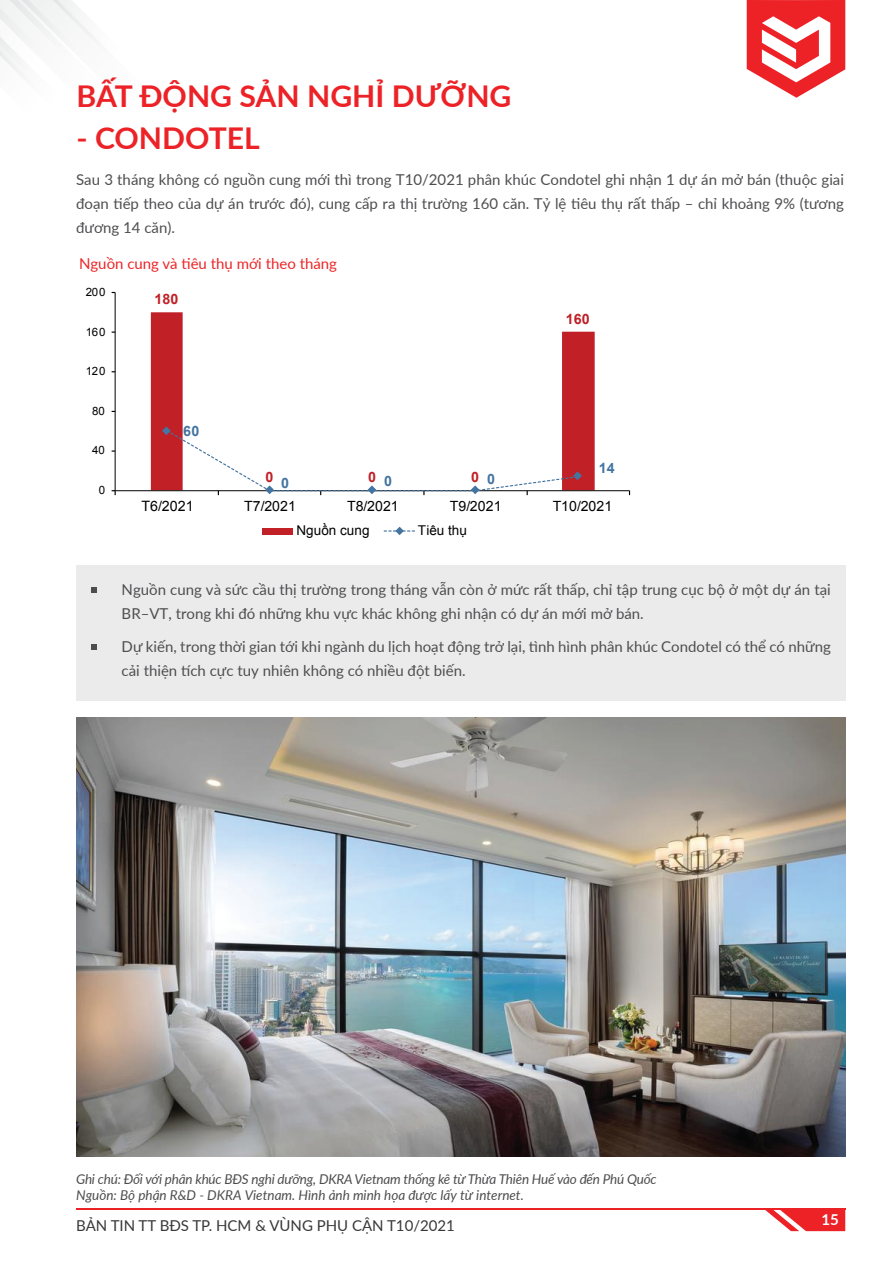
<style>
.page{position:relative;width:893px;height:1263px;background:#fff}
.page>*{position:absolute;margin:0;border:0;box-sizing:border-box;transform-origin:0 0}
.t1{font:700 30px "Lato";color:#ec2227}
.t2{font:15px/24px "Lato";color:#4e4e50}
.t3{font:15px "Lato";color:#383838}
.t4{font:15px "Lato";color:#ed2526}
.t5{font:700 15px "Lato";color:#fff}
.t6{font:700 14.25px "Arial";letter-spacing:.005em;color:#c02026}
.t7{font:700 14.25px "Arial";color:#4474a1}
.t8{font:14.25px "Arial";letter-spacing:.005em;color:#000}
.t9{font:14.1px "Arial";letter-spacing:.005em;color:#000}
.t10{font:italic 13.5px/16.2px "Lato";letter-spacing:-.015em;color:#4d4d4f}
.t11{font:13.5px "Arial";letter-spacing:.005em;color:#000}
.t12{font:11.4px "Arial";letter-spacing:-.015em;color:#000}
</style>
<div class="page">
<div style="left:76px;top:565px;width:769px;height:136px;background:#ebebec"></div>
<svg style="left:92px;top:587px;width:5px;height:5px"></svg>
<svg style="left:92px;top:645px;width:5px;height:5px"></svg>
<svg style="left:747px;top:0;width:98px;height:98px"></svg>
<hr style="left:76px;top:1208px;width:769px;height:1px;background:#ec2227">
<svg style="left:764px;top:1209px;width:81px;height:22px"></svg>
<div style="left:263px;top:528px;width:30px;height:6px;background:#c02026"></div>
<svg style="left:384px;top:527px;width:31px;height:8px"></svg>
<svg style="left:0;top:0;width:96px;height:75px"></svg>
<img style="left:76px;top:717px;width:769px;height:439px">
<svg style="left:151px;top:312px;width:444px;height:178px"></svg>
<hr style="left:115px;top:292px;width:1px;height:199px;background:#000">
<hr style="left:115px;top:490px;width:514px;height:1px;background:#000">
<svg style="left:112px;top:490px;width:4px;height:5px"></svg>
<svg style="left:162px;top:426px;width:420px;height:69px"></svg>
<h1 class="t1" style="left:76px;top:74px;width:437px">BẤT ĐỘNG SẢN NGHỈ DƯỠNG</h1>
<h1 class="t1" style="left:76px;top:116px;width:185px">- CONDOTEL</h1>
<p class="t2" style="left:76px;top:167px;width:769px;text-align:justify">Sau 3 tháng không có nguồn cung mới thì trong T10/2021 phân khúc Condotel ghi nhận 1 dự án mở bán (thuộc giai đoạn tiếp theo của dự án trước đó), cung cấp ra thị trường 160 căn. Tỷ lệ tiêu thụ rất thấp – chỉ khoảng 9% (tương đương 14 căn).</p>
<p class="t4" style="left:79px;top:253px;width:259px">Nguồn cung và tiêu thụ mới theo tháng</p>
<p class="t12" style="left:86px;top:284px;width:21px">200</p>
<p class="t12" style="left:86px;top:324px;width:21px">160</p>
<p class="t12" style="left:86px;top:363px;width:21px">120</p>
<p class="t12" style="left:92px;top:403px;width:14px">80</p>
<p class="t12" style="left:92px;top:443px;width:14px">40</p>
<p class="t12" style="left:99px;top:482px;width:8px">0</p>
<p class="t6" style="left:155px;top:289px;width:25px">180</p>
<p class="t7" style="left:183px;top:421px;width:17px">60</p>
<p class="t6" style="left:265px;top:467px;width:9px">0</p>
<p class="t6" style="left:368px;top:467px;width:9px">0</p>
<p class="t6" style="left:471px;top:467px;width:9px">0</p>
<p class="t7" style="left:281px;top:473px;width:9px">0</p>
<p class="t7" style="left:384px;top:471px;width:9px">0</p>
<p class="t7" style="left:487px;top:469px;width:9px">0</p>
<p class="t6" style="left:566px;top:309px;width:25px">160</p>
<p class="t7" style="left:599px;top:458px;width:17px">14</p>
<p class="t8" style="left:141px;top:496px;width:54px">T6/2021</p>
<p class="t9" style="left:244px;top:497px;width:53px">T7/2021</p>
<p class="t9" style="left:347px;top:497px;width:53px">T8/2021</p>
<p class="t9" style="left:450px;top:497px;width:53px">T9/2021</p>
<p class="t9" style="left:553px;top:497px;width:61px">T10/2021</p>
<p class="t11" style="left:296px;top:521px;width:75px">Nguồn cung</p>
<p class="t11" style="left:418px;top:521px;width:50px">Tiêu thụ</p>
<p class="t2" style="left:122px;top:577px;width:711px">Nguồn cung và sức cầu thị trường trong tháng vẫn còn ở mức rất thấp, chỉ tập trung cục bộ ở một dự án tại<br>BR–VT, trong khi đó những khu vực khác không ghi nhận có dự án mới mở bán.</p>
<p class="t2" style="left:122px;top:634px;width:711px">Dự kiến, trong thời gian tới khi ngành du lịch hoạt động trở lại, tình hình phân khúc Condotel có thể có những cải thiện tích cực tuy nhiên không có nhiều đột biến.</p>
<p class="t10" style="left:76px;top:1170px;width:582px">Ghi chú: Đối với phân khúc BĐS nghỉ dưỡng, DKRAVietnam thống kê từ Thừa Thiên Huế vào đến Phú Quốc<br>Nguồn: Bộ phận R&amp;D - DKRA Vietnam. Hình ảnh minh họa được lấy từ internet.</p>
<p class="t3" style="left:76px;top:1215px;width:380px">BẢN TIN TT BĐS TP. HCM &amp; VÙNG PHỤ CẬN T10/2021</p>
<p class="t5" style="left:821px;top:1208px;width:19px">15</p>
</div>
